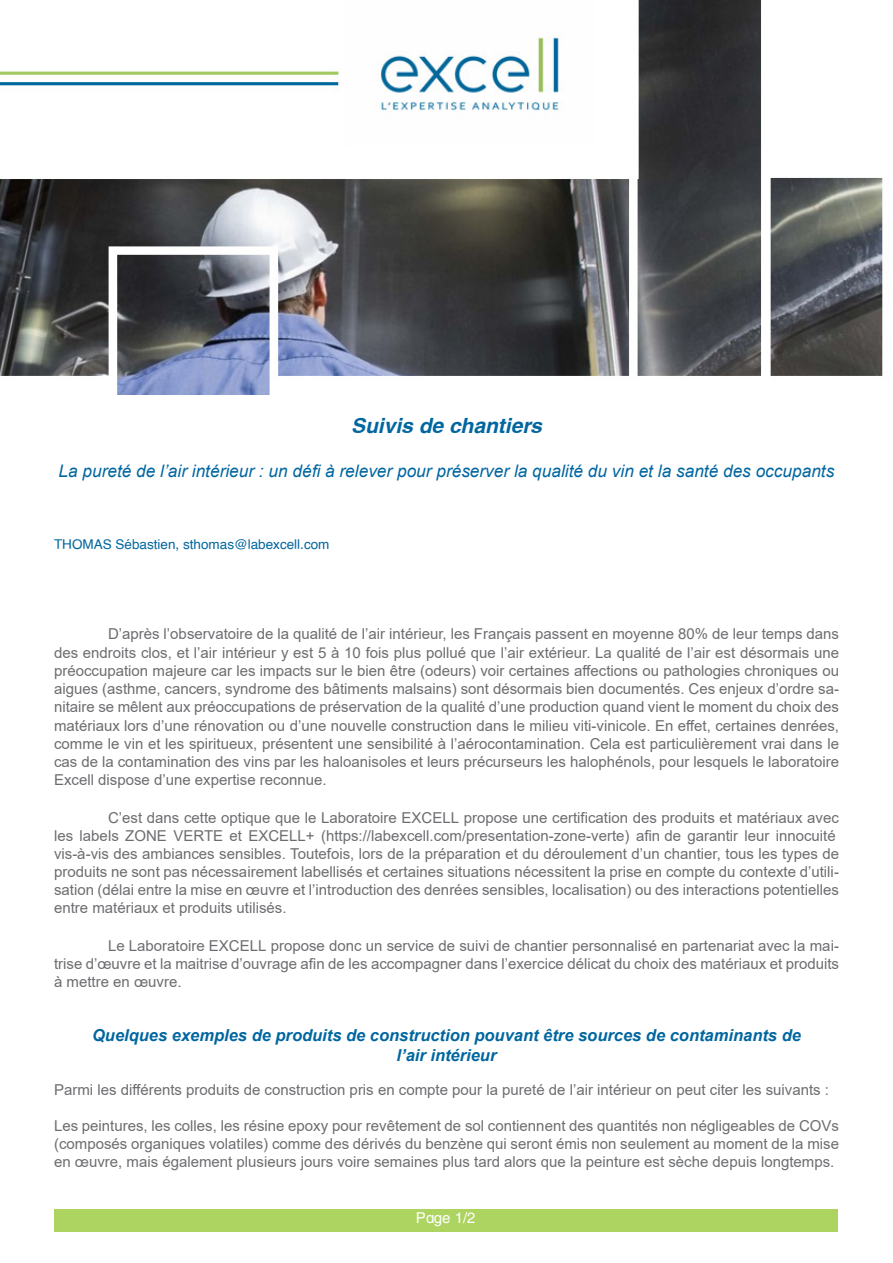
<style>
.page{position:relative;width:893px;height:1263px;background:#fff}
.page>*{position:absolute;margin:0;border:0;box-sizing:border-box;transform-origin:0 0}
.t1{font:italic 700 21px "Helvetica";color:#0066a0}
.t2{font:italic 17.25px "Arial";color:#0066a0}
.t3{font:italic 700 16.5px/19.8px "Arial";color:#0066a0;text-align:center}
.t4{font:15px/18px "Arial";color:#6c6d70;text-align:justify}
.t5{font:15px "New Helvetica";color:#fff}
.t6{font:13.5px "Helvetica";color:#0066a0}
</style>
<div class="page">
<div style="left:54px;top:1209px;width:783px;height:23px;background:#add461"></div>
<img style="left:0;top:0;width:883px;height:394px">
<p class="t1" style="left:351px;top:413px;width:192px">Suivis de chantiers</p>
<p class="t2" style="left:59px;top:460px;width:777px">La pureté de l’air intérieur : un défi à relever pour préserver la qualité du vin et la santé des occupants</p>
<p class="t6" style="left:54px;top:534px;width:277px">THOMAS Sébastien, sthomas@labexcell.com</p>
<p class="t4" style="left:54px;top:625px;width:787px;text-indent:54px">D’après l’observatoire de la qualité de l’air intérieur, les Français passent en moyenne 80% de leur temps dans des endroits clos, et l’air intérieur y est 5 à 10 fois plus pollué que l’air extérieur. La qualité de l’air est désormais une préoccupation majeure car les impacts sur le bien être (odeurs) voir certaines affections ou pathologies chroniques ou aigues (asthme, cancers, syndrome des bâtiments malsains) sont désormais bien documentés. Ces enjeux d’ordre sa&shy;nitaire se mêlent aux préoccupations de préservation de la qualité d’une production quand vient le moment du choix des matériaux lors d’une rénovation ou d’une nouvelle construction dans le milieu viti-vinicole. En effet, certaines denrées, comme le vin et les spiritueux, présentent une sensibilité à l’aérocontamination. Cela est particulièrement vrai dans le cas de la contamination des vins par les haloanisoles et leurs précurseurs les halophénols, pour lesquels le laboratoire Excell dispose d’une expertise reconnue.</p>
<p class="t4" style="left:54px;top:809px;width:786px;text-align:left;text-indent:54px">C’est dans cette optique que le Laboratoire EXCELL propose une certification des produits et matériaux avec les labels ZONE VERTE et EXCELL+ (https://labexcell.com/presentation-zone-verte) afin de garantir leur innocuité vis-à-vis des ambiances sensibles. Toutefois, lors de la préparation et du déroulement d’un chantier, tous les types de produits ne sont pas nécessairement labellisés et certaines situations nécessitent la prise en compte du contexte d’utili&shy;sation (délai entre la mise en œuvre et l’introduction des denrées sensibles, localisation) ou des interactions potentielles entre matériaux et produits utilisés.</p>
<p class="t4" style="left:54px;top:936px;width:786px;text-indent:54px">Le Laboratoire EXCELL propose donc un service de suivi de chantier personnalisé en partenariat avec la mai&shy;trise d’œuvre et la maitrise d’ouvrage afin de les accompagner dans l’exercice délicat du choix des matériaux et produits à mettre en œuvre.</p>
<p class="t3" style="left:92px;top:1026px;width:710px">Quelques exemples de produits de construction pouvant être sources de contaminants de l’air intérieur</p>
<p class="t4" style="left:54px;top:1080px;width:776px">Parmi les différents produits de construction pris en compte pour la pureté de l’air intérieur on peut citer les suivants :</p>
<p class="t4" style="left:54px;top:1116px;width:786px">Les peintures, les colles, les résine epoxy pour revêtement de sol contiennent des quantités non négligeables de COVs (composés organiques volatiles) comme des dérivés du benzène qui seront émis non seulement au moment de la mise en œuvre, mais également plusieurs jours voire semaines plus tard alors que la peinture est sèche depuis longtemps.</p>
<p class="t5" style="left:416px;top:1208px;width:61px">Page 1/2</p>
</div>
